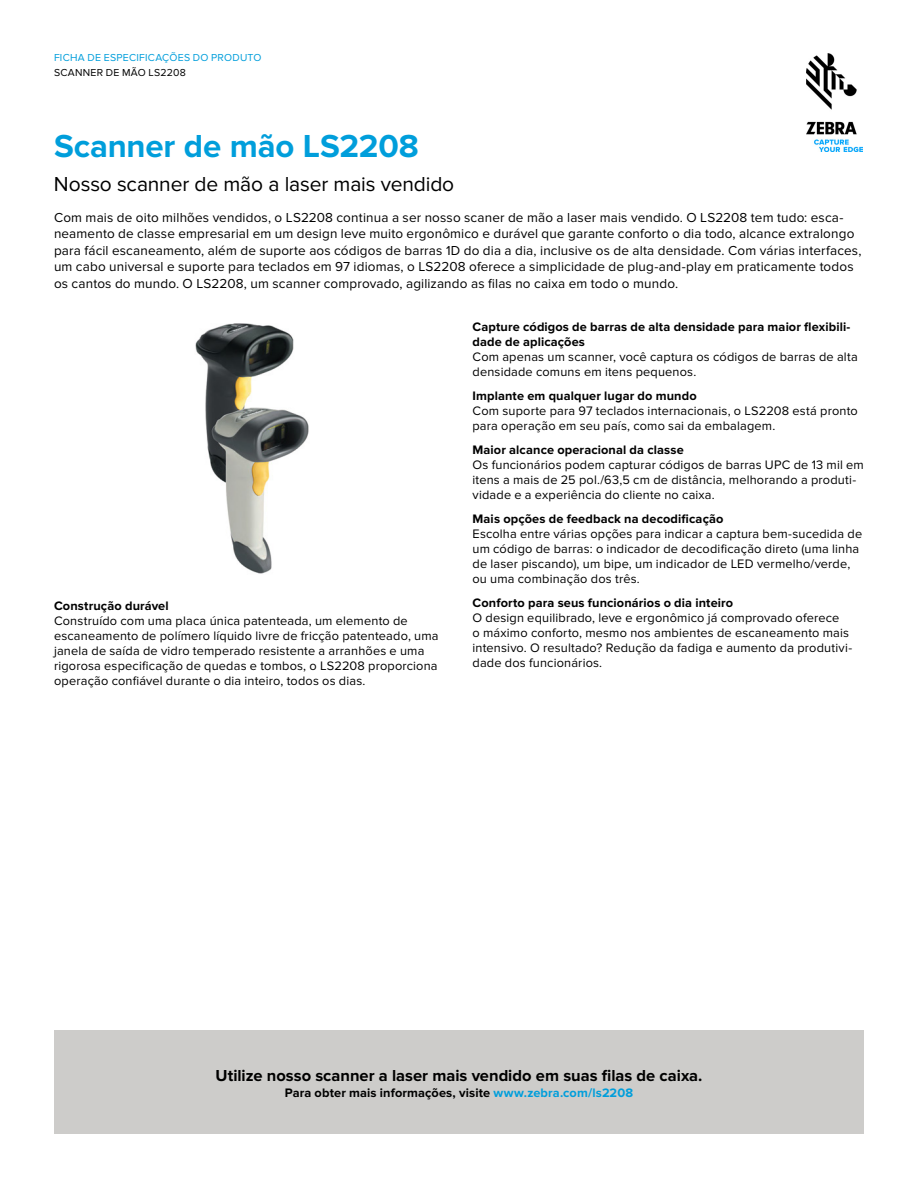
<style>
.page{position:relative;width:918px;height:1188px;background:#fff}
.page>*{position:absolute;margin:0;border:0;box-sizing:border-box;transform-origin:0 0}
.t1{font:700 33px "Proxima Nova";letter-spacing:-.005em;color:#009edb}
.t2{font:21px "Proxima Nova";letter-spacing:-.005em;color:#000}
.t3{font:700 16.5px "Proxima Nova";color:#000}
.t4{font:13.5px/16.5px "Proxima Nova";letter-spacing:.01em;color:#000}
.t5{font:12.75px/15px "Proxima Nova";letter-spacing:.015em;color:#000}
.t6{font:700 12.75px/15px "Proxima Nova";letter-spacing:.01em;color:#000}
.t7{font:10.5px "Proxima Nova";letter-spacing:.025em;color:#009edb}
.t8{font:10.5px "Proxima Nova";letter-spacing:.025em;color:#000}
.s1{color:#009edb}
</style>
<div class="page">
<img style="left:806px;top:54px;width:56px;height:97px">
<div style="left:54px;top:1031px;width:810px;height:103px;background:#cdccca"></div>
<img style="left:195px;top:323px;width:114px;height:251px">
<p class="t7" style="left:54px;top:52px;width:209px">FICHA DE ESPECIFICAÇÕES DO PRODUTO</p>
<p class="t8" style="left:54px;top:66px;width:133px">SCANNER DE MÃO LS2208</p>
<h1 class="t1" style="left:54px;top:127px;width:366px">Scanner de mão LS2208</h1>
<h2 class="t2" style="left:54px;top:172px;width:402px">Nosso scanner de mão a laser mais vendido</h2>
<p class="t4" style="left:54px;top:209px;width:809px">Com mais de oito milhões vendidos, o LS2208 continua a ser nosso scaner de mão a laser mais vendido. O LS2208 tem tudo: esca&shy;neamento de classe empresarial em um design leve muito ergonômico e durável que garante conforto o dia todo, alcance extralongo para fácil escaneamento, além de suporte aos códigos de barras 1D do dia a dia, inclusive os de alta densidade. Com várias interfaces, um cabo universal e suporte para teclados em 97 idiomas, o LS2208 oferece a simplicidade de plug-and-play em praticamente todos os cantos do mundo. O LS2208, um scanner comprovado, agilizando as filas no caixa em todo o mundo.</p>
<p class="t6" style="left:54px;top:598px;width:116px">Construção durável</p>
<p class="t5" style="left:54px;top:613px;width:386px">Construído com uma placa única patenteada, um elemento de escaneamento de polímero líquido livre de fricção patenteado, uma janela de saída de vidro temperado resistente a arranhões e uma rigorosa especificação de quedas e tombos, o LS2208 proporciona operação confiável durante o dia inteiro, todos os dias.</p>
<p class="t6" style="left:472px;top:320px;width:379px">Capture códigos de barras de alta densidade para maior flexibili&shy;dade de aplicações</p>
<p class="t5" style="left:472px;top:350px;width:387px">Com apenas um scanner, você captura os códigos de barras de alta densidade comuns em itens pequenos.</p>
<p class="t6" style="left:472px;top:389px;width:226px">Implante em qualquer lugar do mundo</p>
<p class="t5" style="left:472px;top:404px;width:387px">Com suporte para 97 teclados internacionais, o LS2208 está pronto para operação em seu país, como sai da embalagem.</p>
<p class="t6" style="left:472px;top:443px;width:213px">Maior alcance operacional da classe</p>
<p class="t5" style="left:472px;top:458px;width:393px">Os funcionários podem capturar códigos de barras UPC de 13 mil em itens a mais de 25 pol./63,5 cm de distância, melhorando a produti&shy;vidade e a experiência do cliente no caixa.</p>
<p class="t6" style="left:472px;top:512px;width:253px">Mais opções de feedback na decodificação</p>
<p class="t5" style="left:472px;top:527px;width:391px">Escolha entre várias opções para indicar a captura bem-sucedida de um código de barras: o indicador de decodificação direto (uma linha de laser piscando), um bipe, um indicador de LED vermelho/verde, ou uma combinação dos três.</p>
<p class="t6" style="left:472px;top:596px;width:262px">Conforto para seus funcionários o dia inteiro</p>
<p class="t5" style="left:472px;top:611px;width:381px">O design equilibrado, leve e ergonômico já comprovado oferece<br>o máximo conforto, mesmo nos ambientes de escaneamento mais intensivo. O resultado? Redução da fadiga e aumento da produtivi&shy;dade dos funcionários.</p>
<p class="t3" style="left:216px;top:1066px;width:488px">Utilize nosso scanner a laser mais vendido em suas filas de caixa.</p>
<p class="t6" style="left:285px;top:1085px;width:350px">Para obter mais informações, visite <span class="s1">www.zebra.com/ls2208</span></p>
</div>
